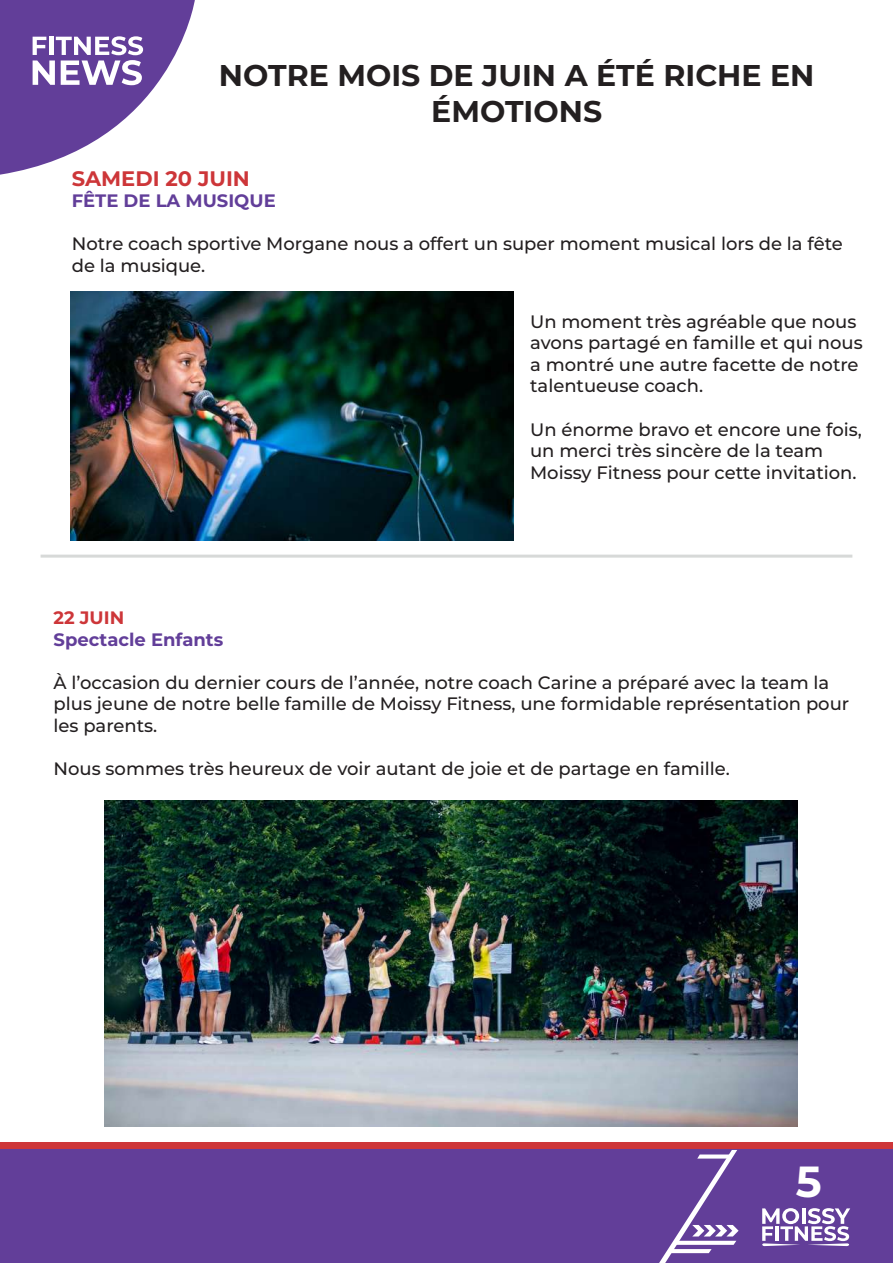
<style>
.page{position:relative;width:893px;height:1263px;background:#fff}
.page>*{position:absolute;margin:0;border:0;box-sizing:border-box;transform-origin:0 0}
.t1{font:700 43.5px "Montserrat";color:#fff}
.t2{font:700 30px/36px "Montserrat";color:#231f20;text-align:center}
.t3{font:700 21px "Montserrat";color:#cd3639}
.t4{font:500 18px/21.6px "Montserrat";color:#231f20}
.t5{font:700 18px "Montserrat";color:#623e99}
.t6{font:700 18px "Montserrat";color:#cd3639}
</style>
<div class="page">
<hr style="left:41px;top:555px;width:811px;height:3px;background:#d7d9d8">
<img style="left:104px;top:801px;width:694px;height:325px">
<div style="left:0;top:1142px;width:893px;height:21px;background:#cd3639"></div>
<div style="left:0;top:1150px;width:893px;height:113px;background:#623e99"></div>
<svg style="left:659px;top:1150px;width:80px;height:113px"></svg>
<svg style="left:762px;top:1208px;width:88px;height:38px"></svg>
<img style="left:70px;top:292px;width:443px;height:249px">
<svg style="left:0;top:0;width:195px;height:175px"></svg>
<h2 class="t2" style="left:219px;top:56px;width:597px">NOTRE MOIS DE JUIN A ÉTÉ RICHE EN<br>ÉMOTIONS</h2>
<p class="t3" style="left:72px;top:163px;width:180px">SAMEDI 20 JUIN</p>
<p class="t5" style="left:72px;top:188px;width:205px">FÊTE DE LA MUSIQUE</p>
<p class="t4" style="left:72px;top:233px;width:773px">Notre coach sportive Morgane nous a offert un super moment musical lors de la fête de la musique.</p>
<p class="t4" style="left:530px;top:310px;width:334px">Un moment très agréable que nous avons partagé en famille et qui nous a montré une autre facette de notre talentueuse coach.</p>
<p class="t4" style="left:530px;top:418px;width:333px">Un énorme bravo et encore une fois, un merci très sincère de la team<br>Moissy Fitness pour cette invitation.</p>
<p class="t6" style="left:54px;top:605px;width:72px">22 JUIN</p>
<p class="t5" style="left:54px;top:626px;width:171px">Spectacle Enfants</p>
<p class="t4" style="left:54px;top:671px;width:797px">À l’occasion du dernier cours de l’année, notre coach Carine a préparé avec la team la plus jeune de notre belle famille de Moissy Fitness, une formidable représentation pour les parents.</p>
<p class="t4" style="left:54px;top:757px;width:678px">Nous sommes très heureux de voir autant de joie et de partage en famille.</p>
<h1 class="t1" style="left:796px;top:1151px;width:27px">5</h1>
</div>
